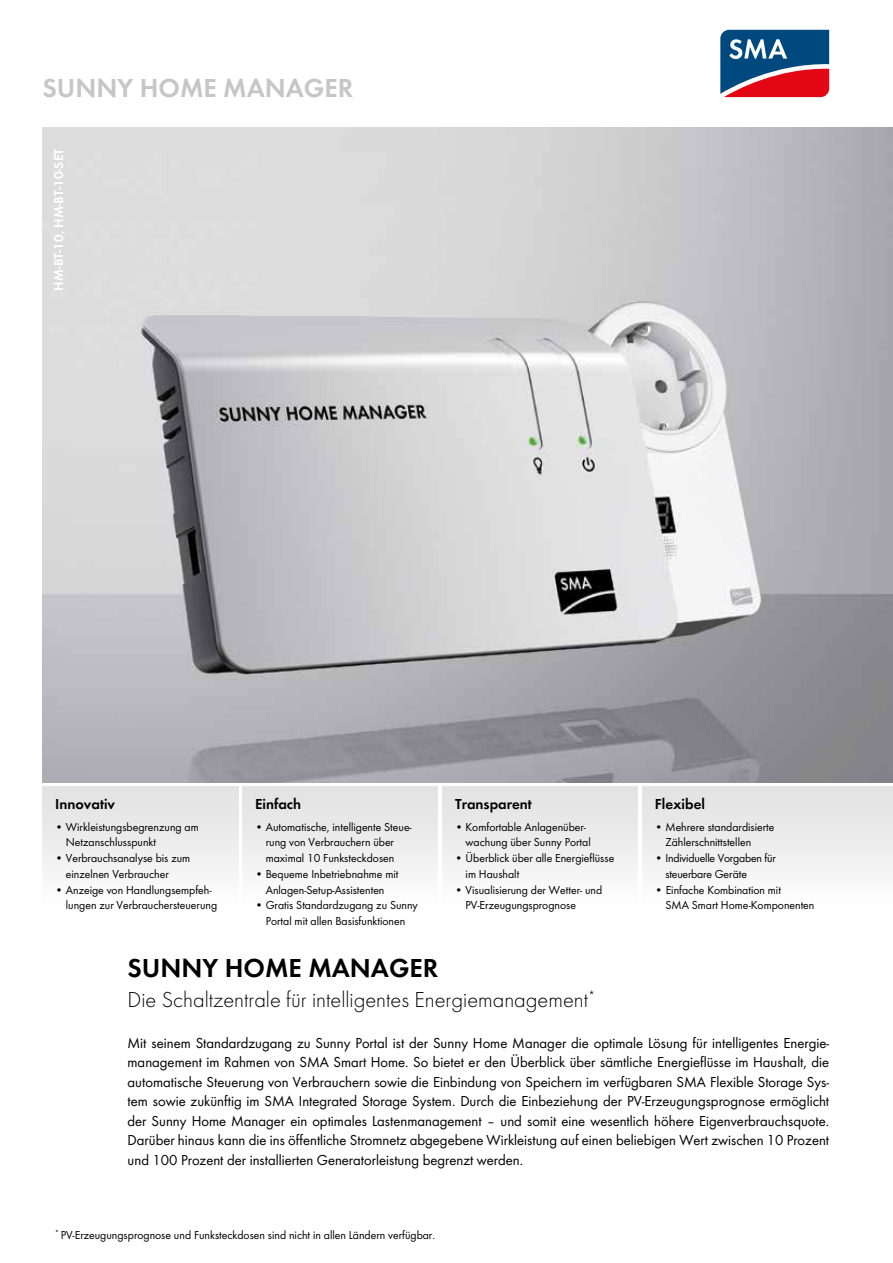
<style>
.page{position:relative;width:893px;height:1263px;background:#fff}
.page>*{position:absolute;margin:0;border:0;box-sizing:border-box;transform-origin:0 0}
.t1{font:600 27px "SMA Futura Global";color:#000}
.t2{font:600 27px "SMA Futura Global";color:#c6c6c6}
.t3{font:22.5px "SMA Futura Global Light";color:#000}
.t4{font:15px/19.5px "SMA Futura Global";color:#000;text-align:justify}
.t5{font:600 15px "SMA Futura Global";color:#000}
.t6{font:600 13.5px "SMA Futura Global";color:#fff}
.t7{font:12px/15.8px "SMA Futura Global";color:#000}
</style>
<div class="page">
<svg style="left:720px;top:30px;width:109px;height:67px;background:#635174"></svg>
<div style="left:43px;top:787px;width:195px;height:119px;background:linear-gradient(to bottom,#e1e1e1,#fdfdfd)"></div>
<div style="left:242px;top:787px;width:196px;height:119px;background:linear-gradient(to bottom,#e1e1e1,#fdfdfd)"></div>
<div style="left:442px;top:787px;width:196px;height:119px;background:linear-gradient(to bottom,#e1e1e1,#fdfdfd)"></div>
<div style="left:642px;top:787px;width:251px;height:119px;background:linear-gradient(to bottom,#e1e1e1,#fdfdfd)"></div>
<img style="left:43px;top:128px;width:850px;height:654px">
<h1 class="t2" style="left:43px;top:72px;width:136px">Sunny Home</h1>
<h1 class="t2" style="left:223px;top:72px;width:81px">Manager</h1>
<p class="t6" style="left:51px;top:291px;width:142px;rotate:-90deg">HM-BT-10, HM-BT-10-Set</p>
<p class="t5" style="left:255px;top:795px;width:48px">Einfach</p>
<p class="t7" style="left:255px;top:819px;width:158px;text-align:center">• Automatische, intelligente Steue&shy;rung von Verbrauchern über maximal 10 Funksteckdosen</p>
<p class="t7" style="left:255px;top:866px;width:145px;text-align:center">• Bequeme Inbetriebnahme mit<br>Anlagen-Setup-Assistenten</p>
<p class="t7" style="left:255px;top:897px;width:164px;text-align:center">• Gratis Standardzugang zu Sunny<br>Portal mit allen Basisfunktionen</p>
<h1 class="t1" style="left:128px;top:952px;width:312px">Sunny HOME MANAGER</h1>
<h2 class="t3" style="left:128px;top:986px;width:469px">Die Schaltzentrale für intelligentes Energiemanagement<sup>*</sup></h2>
<p class="t4" style="left:128px;top:1033px;width:703px">Mit seinem Standardzugang zu Sunny Portal ist der Sunny Home Manager die optimale Lösung für intelligentes Energie&shy;management im Rahmen von SMA Smart Home. So bietet er den Überblick über sämtliche Energieflüsse im Haushalt, die automatische Steuerung von Verbrauchern sowie die Einbindung von Speichern im verfügbaren SMA Flexible Storage Sys&shy;tem sowie zukünftig im SMA Integrated Storage System. Durch die Einbeziehung der PV-Erzeugungsprognose ermöglicht der Sunny Home Manager ein optimales Lastenmanagement – und somit eine wesentlich höhere Eigenverbrauchsquote.<br>Darüber hinaus kann die ins öffentliche Stromnetz abgegebene Wirkleistung auf einen beliebigen Wert zwischen 10 Prozent und 100 Prozent der installierten Generatorleistung begrenzt werden.</p>
<p class="t5" style="left:655px;top:795px;width:52px">Flexibel</p>
<p class="t7" style="left:665px;top:819px;width:110px;text-indent:-11px">• Mehrere standardisierte<br>Zählerschnittstellen</p>
<p class="t7" style="left:665px;top:850px;width:112px;text-indent:-11px">• Individuelle Vorgaben für steuerbare Geräte</p>
<p class="t7" style="left:665px;top:882px;width:150px;text-indent:-11px">• Einfache Kombination mit<br>SMA Smart Home-Komponenten</p>
<p class="t5" style="left:55px;top:795px;width:61px">Innovativ</p>
<p class="t7" style="left:66px;top:819px;width:134px;text-indent:-11px">• Wirkleistungsbegrenzung am<br>Netzanschlusspunkt</p>
<p class="t7" style="left:66px;top:850px;width:126px;text-indent:-11px">• Verbrauchsanalyse bis zum einzelnen Verbraucher</p>
<p class="t7" style="left:66px;top:882px;width:153px;text-indent:-11px">• Anzeige von Handlungsempfeh&shy;lungen zur Verbrauchersteuerung</p>
<p class="t5" style="left:455px;top:795px;width:78px">Transparent</p>
<p class="t7" style="left:466px;top:819px;width:127px;text-indent:-11px">• Komfortable Anlagenüber&shy;wachung über Sunny Portal</p>
<p class="t7" style="left:466px;top:850px;width:150px;text-indent:-11px">• Überblick über alle Energieflüsse im Haushalt</p>
<p class="t7" style="left:466px;top:882px;width:138px;text-indent:-11px">• Visualisierung der Wetter- und<br>PV-Erzeugungsprognose</p>
<p class="t7" style="left:55px;top:1227px;width:381px"><sup>*</sup> PV-Erzeugungsprognose und Funksteckdosen sind nicht in allen Ländern verfügbar.</p>
</div>
